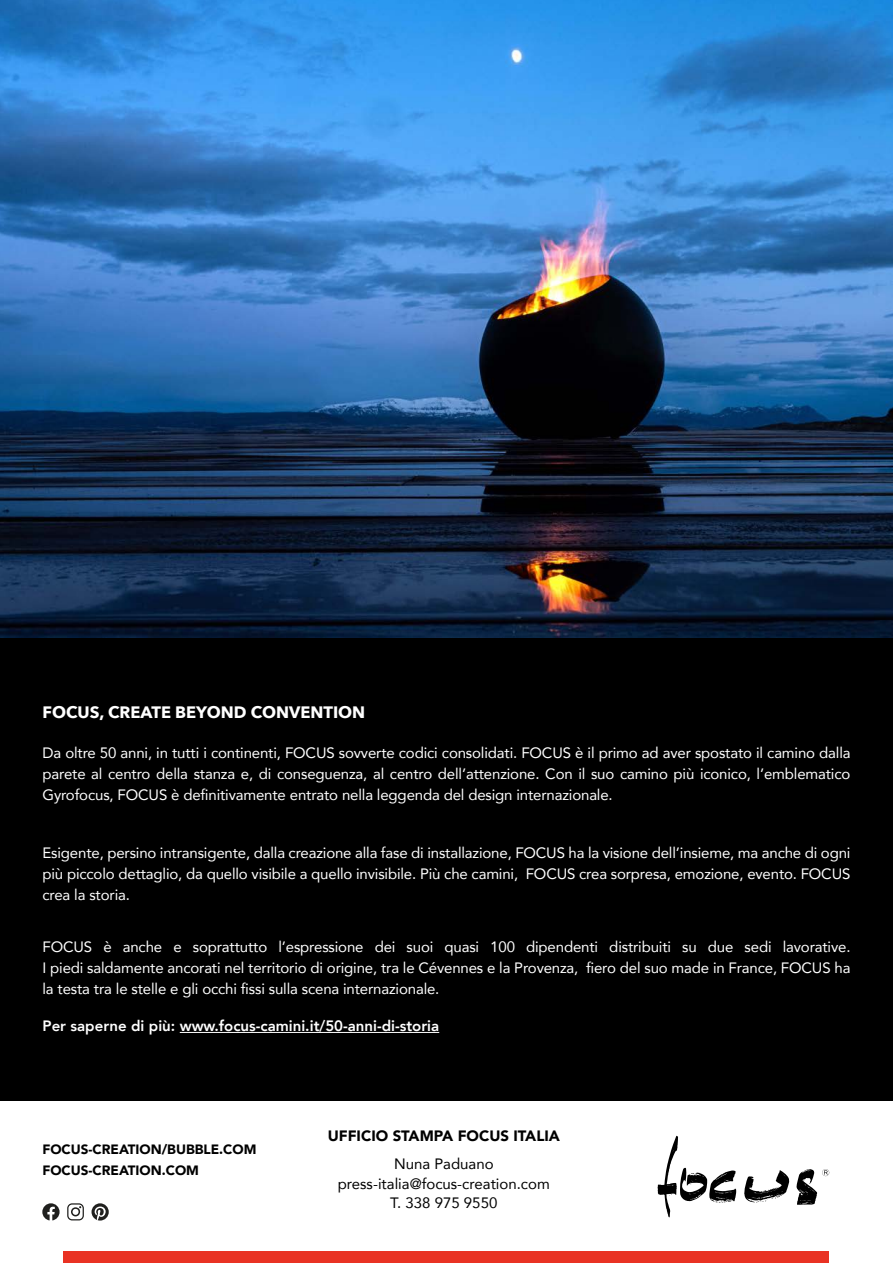
<style>
.page{position:relative;width:893px;height:1263px;background:#fff}
.page>*{position:absolute;margin:0;border:0;box-sizing:border-box;transform-origin:0 0}
.t1{font:700 16.5px "Avenir Next";color:#fff}
.t2{font:15px/21px "Avenir";letter-spacing:-.01em;color:#fff;text-align:justify}
.t3{font:15px/19.5px "Avenir";color:#000;text-align:center}
.t4{font:800 15px "Avenir";color:#fff}
.t5{font:900 15px "Avenir";color:#000}
.t6{font:900 13.5px/21px "Avenir";color:#000}
</style>
<div class="page">
<svg style="left:658px;top:1136px;width:78px;height:81px"></svg>
<svg style="left:744px;top:1170px;width:46px;height:33px"></svg>
<svg style="left:796px;top:1169px;width:33px;height:36px"></svg>
<div style="left:0;top:631px;width:893px;height:470px;background:#000"></div>
<hr style="left:180px;top:1032px;width:259px;height:1px;background:#fff">
<img style="left:0;top:0;width:893px;height:638px">
<div style="left:64px;top:1251px;width:765px;height:12px;background:#e93223"></div>
<svg style="left:42px;top:1203px;width:18px;height:17px"></svg>
<svg style="left:92px;top:1203px;width:17px;height:17px"></svg>
<svg style="left:67px;top:1203px;width:17px;height:17px"></svg>
<p class="t1" style="left:43px;top:698px;width:324px">FOCUS, CREATE BEYOND CONVENTION</p>
<p class="t2" style="left:43px;top:742px;width:809px">Da oltre 50 anni, in tutti i continenti, FOCUS sovverte codici consolidati. FOCUS è il primo ad aver spostato il camino dalla parete al centro della stanza e, di conseguenza, al centro dell’attenzione. Con il suo camino più iconico, l’emblematico Gyrofocus, FOCUS è definitivamente entrato nella leggenda del design internazionale.</p>
<p class="t2" style="left:43px;top:842px;width:809px">Esigente, persino intransigente, dalla creazione alla fase di installazione, FOCUS ha la visione dell’insieme, ma anche di ogni più piccolo dettaglio, da quello visibile a quello invisibile. Più che camini, FOCUS crea sorpresa, emozione, evento. FOCUS crea la storia.</p>
<p class="t2" style="left:43px;top:936px;width:809px">FOCUS è anche e soprattutto l’espressione dei suoi quasi 100 dipendenti distribuiti su due sedi lavorative.<br>I piedi saldamente ancorati nel territorio di origine, tra le Cévennes e la Provenza, fiero del suo made in France, FOCUS ha la testa tra le stelle e gli occhi fissi sulla scena internazionale.</p>
<p class="t4" style="left:43px;top:1014px;width:398px">Per saperne di più: www.focus-camini.it/50-anni-di-storia</p>
<p class="t6" style="left:42px;top:1139px;width:216px">FOCUS-CREATION/BUBBLE.COM<br>FOCUS-CREATION.COM</p>
<p class="t5" style="left:328px;top:1123px;width:234px">UFFICIO STAMPA FOCUS ITALIA</p>
<p class="t3" style="left:338px;top:1154px;width:214px">Nuna Paduano press-italia@focus-creation.com<br>T. 338 975 9550</p>
</div>
